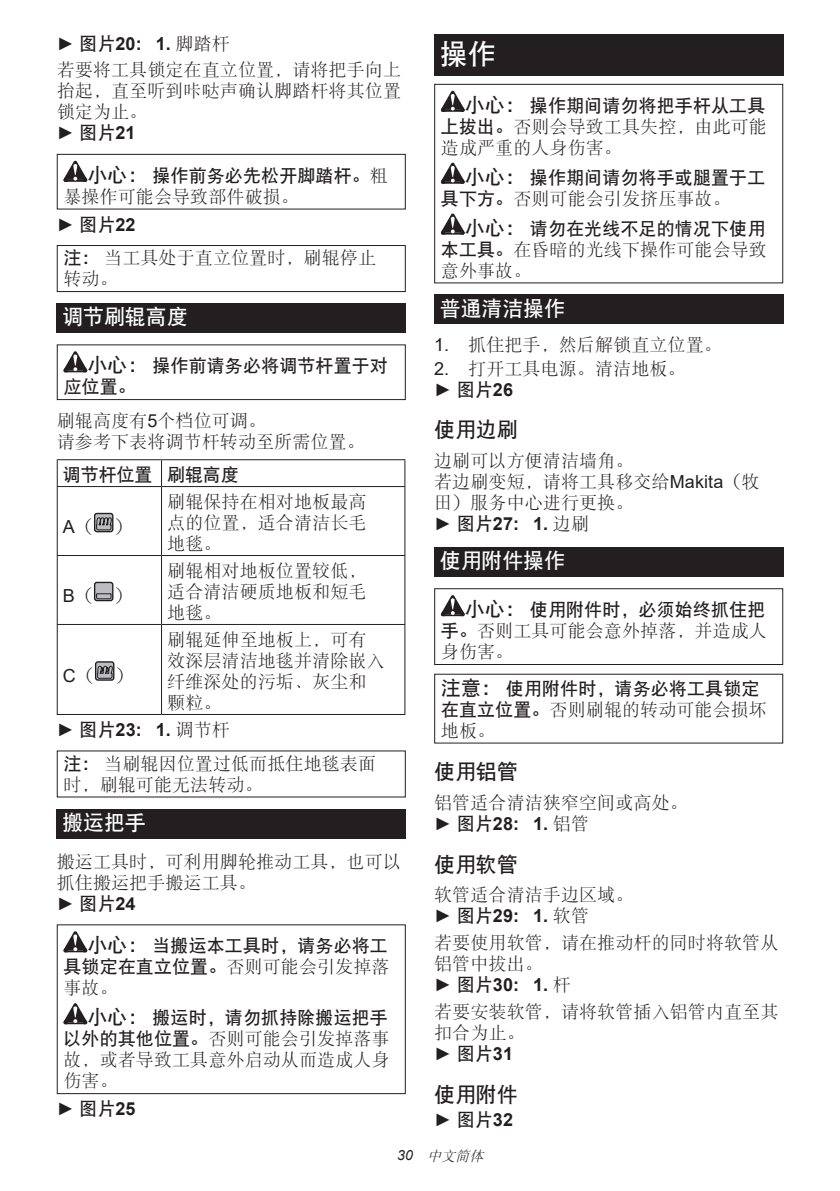
<style>
.page{position:relative;width:840px;height:1191px;background:#fff}
.page>*{position:absolute;margin:0;border:0;box-sizing:border-box;transform-origin:0 0}
.t1{font:28px "DFP Hei W7 GB EUC H";color:#fff}
.t2{font:21px "DFP Hei W7 GB EUC H";letter-spacing:-.01em;color:#fff}
.t3{font:21px "DFP Hei W7 GB EUC H";letter-spacing:-.01em;color:#231f20}
.t4{font:18px/21px "DFP Song W3 GB EUC H";letter-spacing:.005em;color:#231f20}
.t5{font:18px/21px "DFP Hei W7 GB EUC H";letter-spacing:.005em;color:#231f20}
.t6{font:700 18px "Arial";letter-spacing:.005em;color:#231f20}
.t7{font:italic 14px "DFP Song W3 GB EUC H";color:#231f20}
.s1{font-weight:400}
.s2{font-family:"DFP Hei W7 GB EUC H";font-weight:400}
.s3{font-family:"DFP Song W3 GB EUC H";font-weight:400}
.s4{font-family:"Arial"}
.s5{font-family:"Arial";font-weight:700}
.s6{font-size:20px}
.s7{font-family:"DFP Song W3 GB EUC H"}
.s8{font-family:"DFP Hei W7 GB EUC H"}
</style>
<div class="page">
<svg style="left:63px;top:161px;width:24px;height:21px"></svg>
<div style="left:57px;top:154px;width:348px;height:55px;border:1px solid #231f20"></div>
<div style="left:57px;top:245px;width:348px;height:47px;border:1px solid #231f20"></div>
<div style="left:57px;top:303px;width:348px;height:30px;background:#231f20"></div>
<svg style="left:63px;top:351px;width:24px;height:21px"></svg>
<div style="left:57px;top:344px;width:348px;height:56px;border:1px solid #231f20"></div>
<hr style="left:57px;top:459px;width:104px;height:1px;background:#231f20">
<svg style="left:57px;top:460px;width:1px;height:26px"></svg>
<hr style="left:161px;top:459px;width:244px;height:1px;background:#231f20">
<svg style="left:161px;top:460px;width:1px;height:26px"></svg>
<svg style="left:404px;top:460px;width:1px;height:26px"></svg>
<hr style="left:57px;top:486px;width:104px;height:1px;background:#231f20">
<hr style="left:57px;top:487px;width:1px;height:68px;background:#231f20">
<hr style="left:161px;top:486px;width:244px;height:1px;background:#231f20">
<hr style="left:161px;top:487px;width:1px;height:68px;background:#231f20">
<hr style="left:404px;top:487px;width:1px;height:68px;background:#231f20">
<hr style="left:57px;top:555px;width:104px;height:1px;background:#231f20">
<hr style="left:57px;top:556px;width:1px;height:68px;background:#231f20">
<hr style="left:161px;top:555px;width:244px;height:1px;background:#231f20">
<hr style="left:161px;top:556px;width:1px;height:68px;background:#231f20">
<hr style="left:404px;top:556px;width:1px;height:68px;background:#231f20">
<hr style="left:57px;top:624px;width:104px;height:1px;background:#231f20">
<hr style="left:57px;top:625px;width:1px;height:89px;background:#231f20">
<hr style="left:161px;top:624px;width:244px;height:1px;background:#231f20">
<hr style="left:161px;top:625px;width:1px;height:89px;background:#231f20">
<hr style="left:404px;top:625px;width:1px;height:89px;background:#231f20">
<hr style="left:57px;top:714px;width:104px;height:1px;background:#231f20">
<hr style="left:161px;top:714px;width:244px;height:1px;background:#231f20">
<div style="left:95px;top:513px;width:18px;height:18px;background:#bcbdc0;border-radius:2px"></div>
<div style="left:94px;top:513px;width:19px;height:19px;border:1px solid #231f20;border-radius:2px"></div>
<svg style="left:96px;top:517px;width:16px;height:13px"></svg>
<div style="left:95px;top:582px;width:18px;height:18px;background:#bcbdc0;border-radius:2px"></div>
<div style="left:94px;top:582px;width:19px;height:19px;border:1px solid #231f20;border-radius:2px"></div>
<svg style="left:96px;top:593px;width:15px;height:6px"></svg>
<div style="left:96px;top:662px;width:18px;height:18px;background:#bcbdc0;border-radius:2px"></div>
<div style="left:95px;top:661px;width:19px;height:19px;border:1px solid #231f20;border-radius:2px"></div>
<svg style="left:97px;top:665px;width:16px;height:14px"></svg>
<div style="left:57px;top:809px;width:348px;height:29px;background:#231f20"></div>
<svg style="left:63px;top:931px;width:24px;height:21px"></svg>
<svg style="left:63px;top:1003px;width:24px;height:21px"></svg>
<div style="left:57px;top:924px;width:348px;height:170px;border:1px solid #231f20"></div>
<div style="left:434px;top:34px;width:348px;height:41px;background:#231f20"></div>
<svg style="left:440px;top:91px;width:24px;height:21px"></svg>
<svg style="left:440px;top:163px;width:24px;height:21px"></svg>
<svg style="left:440px;top:213px;width:24px;height:22px"></svg>
<div style="left:434px;top:84px;width:348px;height:199px;border:1px solid #231f20"></div>
<div style="left:434px;top:295px;width:348px;height:29px;background:#231f20"></div>
<div style="left:434px;top:547px;width:348px;height:29px;background:#231f20"></div>
<svg style="left:440px;top:595px;width:24px;height:21px"></svg>
<div style="left:434px;top:588px;width:348px;height:77px;border:1px solid #231f20"></div>
<div style="left:434px;top:673px;width:348px;height:70px;border:1px solid #231f20"></div>
<p class="t6" style="left:57px;top:30px;width:174px"><span class="s1">►</span> <span class="s2">图片</span>20: 1. <span class="s3">脚踏杆</span></p>
<p class="t4" style="left:57px;top:59px;width:345px;text-align:justify">若要将工具锁定在直立位置，请将把手向上抬起，直至听到咔哒声确认脚踏杆将其位置锁定为止。</p>
<p class="t5" style="left:57px;top:122px;width:80px"><span class="s4">►</span> 图片<span class="s5">21</span></p>
<p class="t5" style="left:87px;top:165px;width:302px"><span class="s6">小心：</span>操作前务必先松开脚踏杆。<span class="s7">粗</span></p>
<p class="t4" style="left:63px;top:186px;width:237px">暴操作可能会导致部件破损。</p>
<p class="t5" style="left:57px;top:214px;width:80px"><span class="s4">►</span> 图片<span class="s5">22</span></p>
<p class="t4" style="left:63px;top:247px;width:314px"><span class="s8">注：</span>当工具处于直立位置时，刷辊停止转动。</p>
<p class="t2" style="left:62px;top:306px;width:127px">调节刷辊高度</p>
<p class="t5" style="left:63px;top:355px;width:326px;text-indent:24px"><span class="s6">小心：</span>操作前请务必将调节杆置于对应位置。</p>
<p class="t4" style="left:57px;top:410px;width:309px">刷辊高度有<span class="s4">5</span>个档位可调。<br>请参考下表将调节杆转动至所需位置。</p>
<p class="t5" style="left:63px;top:464px;width:177px">调节杆位置 刷辊高度</p>
<p class="t4" style="left:63px;top:516px;width:71px"><span class="s4">A</span>（ ）</p>
<p class="t4" style="left:167px;top:491px;width:201px;text-align:justify">刷辊保持在相对地板最高点的位置，适合清洁长毛地毯。</p>
<p class="t4" style="left:63px;top:585px;width:71px"><span class="s4">B</span>（ ）</p>
<p class="t4" style="left:167px;top:559px;width:201px;text-align:justify">刷辊相对地板位置较低，适合清洁硬质地板和短毛地毯。</p>
<p class="t4" style="left:167px;top:628px;width:219px">刷辊延伸至地板上，可有效深层清洁地毯并清除嵌入纤维深处的污垢、灰尘和颗粒。</p>
<p class="t6" style="left:57px;top:717px;width:174px"><span class="s1">►</span> <span class="s2">图片</span>23: 1. <span class="s3">调节杆</span></p>
<p class="t4" style="left:63px;top:753px;width:314px"><span class="s8">注：</span>当刷辊因位置过低而抵住地毯表面时，刷辊可能无法转动。</p>
<p class="t2" style="left:62px;top:811px;width:85px">搬运把手</p>
<p class="t4" style="left:57px;top:851px;width:345px">搬运工具时，可利用脚轮推动工具，也可以抓住搬运把手搬运工具。</p>
<p class="t5" style="left:57px;top:893px;width:80px"><span class="s4">►</span> 图片<span class="s5">24</span></p>
<p class="t5" style="left:63px;top:935px;width:327px;text-align:right"><span class="s6">小心：</span>当搬运本工具时，请务必将工<br>具锁定在直立位置。<span class="s7">否则可能会引发掉落</span></p>
<p class="t4" style="left:63px;top:977px;width:56px">事故。</p>
<p class="t5" style="left:87px;top:1007px;width:302px"><span class="s6">小心：</span>搬运时，请勿抓持除搬运把手</p>
<p class="t4" style="left:63px;top:1028px;width:327px;text-align:justify"><span class="s8">以外的其他位置。</span>否则可能会引发掉落事故，或者导致工具意外启动从而造成人身伤害。</p>
<p class="t5" style="left:57px;top:1098px;width:80px"><span class="s4">►</span> 图片<span class="s5">25</span></p>
<p class="t4" style="left:63px;top:664px;width:72px"><span class="s4">C</span>（ ）</p>
<h1 class="t1" style="left:439px;top:40px;width:57px">操作</h1>
<p class="t5" style="left:464px;top:95px;width:302px"><span class="s6">小心：</span>操作期间请勿将把手杆从工具</p>
<p class="t4" style="left:440px;top:116px;width:327px"><span class="s8">上拔出。</span>否则会导致工具失控，由此可能造成严重的人身伤害。</p>
<p class="t5" style="left:464px;top:167px;width:302px"><span class="s6">小心：</span>操作期间请勿将手或腿置于工</p>
<p class="t4" style="left:440px;top:188px;width:291px"><span class="s8">具下方。</span>否则可能会引发挤压事故。</p>
<p class="t5" style="left:464px;top:218px;width:302px"><span class="s6">小心：</span>请勿在光线不足的情况下使用</p>
<p class="t4" style="left:440px;top:239px;width:327px"><span class="s8">本工具。</span>在昏暗的光线下操作可能会导致意外事故。</p>
<p class="t2" style="left:439px;top:298px;width:127px">普通清洁操作</p>
<p class="t4" style="left:434px;top:334px;width:289px"><span class="s4">1.</span> 抓住把手，然后解锁直立位置。</p>
<p class="t4" style="left:434px;top:358px;width:253px"><span class="s4">2.</span> 打开工具电源。清洁地板。</p>
<p class="t5" style="left:434px;top:379px;width:80px"><span class="s4">►</span> 图片<span class="s5">26</span></p>
<p class="t3" style="left:434px;top:419px;width:85px">使用边刷</p>
<p class="t4" style="left:434px;top:450px;width:327px">边刷可以方便清洁墙角。<br>若边刷变短，请将工具移交给<span class="s4">Makita</span>（牧田）服务中心进行更换。</p>
<p class="t6" style="left:434px;top:511px;width:156px"><span class="s1">►</span> <span class="s2">图片</span>27: 1. <span class="s3">边刷</span></p>
<p class="t2" style="left:439px;top:550px;width:127px">使用附件操作</p>
<p class="t5" style="left:464px;top:599px;width:302px"><span class="s6">小心：</span>使用附件时，必须始终抓住把</p>
<p class="t4" style="left:440px;top:620px;width:327px"><span class="s8">手。</span>否则工具可能会意外掉落，并造成人身伤害。</p>
<p class="t5" style="left:440px;top:678px;width:320px"><span class="s6">注意：</span>使用附件时，请务必将工具锁定</p>
<p class="t4" style="left:440px;top:699px;width:327px"><span class="s8">在直立位置。</span>否则刷辊的转动可能会损坏地板。</p>
<p class="t3" style="left:434px;top:761px;width:85px">使用铝管</p>
<p class="t4" style="left:434px;top:792px;width:255px">铝管适合清洁狭窄空间或高处。</p>
<p class="t6" style="left:434px;top:811px;width:156px"><span class="s1">►</span> <span class="s2">图片</span>28: 1. <span class="s3">铝管</span></p>
<p class="t3" style="left:434px;top:853px;width:85px">使用软管</p>
<p class="t4" style="left:434px;top:884px;width:201px">软管适合清洁手边区域。</p>
<p class="t6" style="left:434px;top:903px;width:156px"><span class="s1">►</span> <span class="s2">图片</span>29: 1. <span class="s3">软管</span></p>
<p class="t4" style="left:434px;top:932px;width:345px">若要使用软管，请在推动杆的同时将软管从铝管中拔出。</p>
<p class="t6" style="left:434px;top:972px;width:138px"><span class="s1">►</span> <span class="s2">图片</span>30: 1. <span class="s3">杆</span></p>
<p class="t4" style="left:434px;top:1001px;width:345px">若要安装软管，请将软管插入铝管内直至其扣合为止。</p>
<p class="t5" style="left:434px;top:1043px;width:80px"><span class="s4">►</span> 图片<span class="s5">31</span></p>
<p class="t3" style="left:434px;top:1083px;width:85px">使用附件</p>
<p class="t5" style="left:434px;top:1108px;width:80px"><span class="s4">►</span> 图片<span class="s5">32</span></p>
<p class="t7" style="left:397px;top:1148px;width:91px"><span class="s4">3 0</span> 中文简体</p>
</div>
